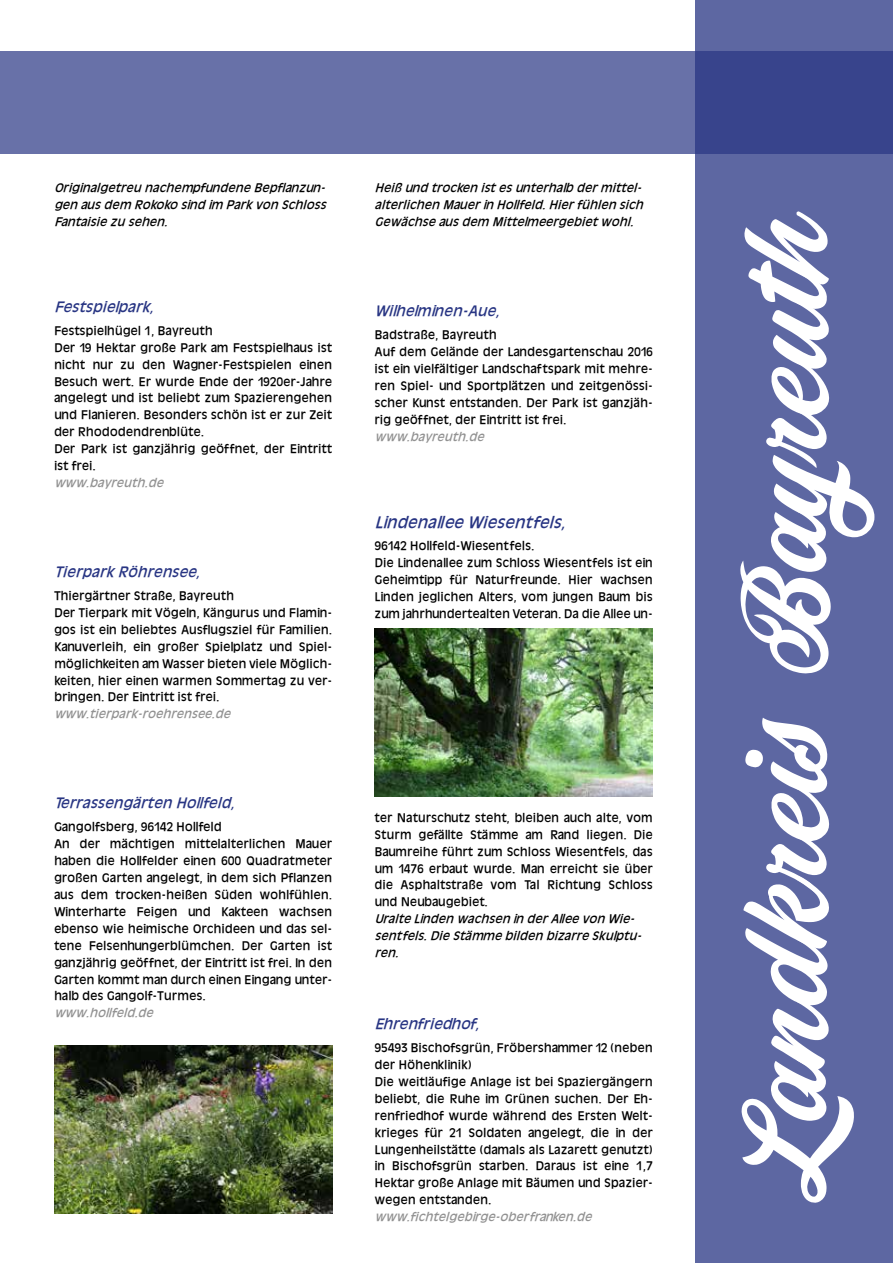
<style>
.page{position:relative;width:893px;height:1263px;background:#fff}
.page>*{position:absolute;margin:0;border:0;box-sizing:border-box;transform-origin:0 0}
.t1{font:115.35px "Painter PERSONALUSEONLY";color:#fff}
.t2{font:italic 16.5px "Antilope Normal";color:#283583}
.t3{font:italic 15px "Antilope Normal";color:#283583}
.t4{font:12.45px/17px "Antilope Normal";color:#000}
.t5{font:italic 12.45px/17px "Antilope Normal";color:#000}
.t6{font:italic 12.45px "Antilope Normal";color:#929292}
</style>
<div class="page">
<div style="left:0;top:51px;width:893px;height:102px;background:#6871a8"></div>
<svg style="left:695px;top:0;width:198px;height:1263px;background:#5964a0"></svg>
<img style="left:54px;top:1045px;width:278px;height:168px">
<img style="left:375px;top:629px;width:278px;height:168px">
<p class="t5" style="left:54px;top:179px;width:277px;text-align:justify">Originalgetreu nachempfundene Bepflanzun&shy;gen ausdem Rokoko sind im Parkvon Schloss Fantaisie zu sehen.</p>
<p class="t3" style="left:54px;top:298px;width:106px">Festspielpark,</p>
<p class="t4" style="left:54px;top:322px;width:280px">Festspielhügel 1, Bayreuth<br>Der 19 Hektar große Park am Festspielhaus ist nicht nur zu den Wagner-Festspielen einen Besuch wert. Er wurde Ende der 1920er-Jahre angelegt und ist beliebt zum Spazierengehen und Flanieren. Besonders schön ist er zur Zeit der Rhododendrenblüte.<br>Der Park ist ganzjährig geöffnet, der Eintritt ist frei.</p>
<p class="t6" style="left:54px;top:476px;width:114px">www.bayreuth.de</p>
<p class="t3" style="left:54px;top:563px;width:152px">TierparkRöhrensee,</p>
<p class="t4" style="left:54px;top:587px;width:280px">Thiergärtner Straße, Bayreuth<br>Der Tierpark mit Vögeln, Kängurus und Flamin&shy;gos ist ein beliebtes Ausflugsziel für Familien.<br>Kanuverleih, ein großer Spielplatz und Spiel&shy;möglichkeiten am Wasser bieten viele Möglich&shy;keiten, hier einen warmen Sommertag zu ver&shy;bringen. Der Eintritt ist frei.</p>
<p class="t6" style="left:54px;top:707px;width:181px">www.tierpark-roehrensee.de</p>
<p class="t3" style="left:54px;top:795px;width:186px">Terrassengärten Hollfeld,</p>
<p class="t4" style="left:54px;top:818px;width:280px">Gangolfsberg, 96142 Hollfeld<br>An der mächtigen mittelalterlichen Mauer haben die Hollfelder einen 600 Quadratmeter großen Garten angelegt, in dem sich Pflanzen aus dem trocken-heißen Süden wohlfühlen.<br>Winterharte Feigen und Kakteen wachsen ebenso wie heimische Orchideen und das sel&shy;tene Felsenhungerblümchen. Der Garten ist ganzjährig geöffnet, der Eintritt ist frei. In den Garten kommt man durch einen Eingang unter&shy;halb des Gangolf-Turmes.</p>
<p class="t6" style="left:54px;top:1006px;width:104px">www.hollfeld.de</p>
<p class="t5" style="left:375px;top:179px;width:273px">Heiß und trocken istesunterhalb dermittel&shy;alterlichen Mauerin Hollfeld.Hierfühlen sich<br>Gewächse ausdem Mittelmeergebietwohl.</p>
<p class="t3" style="left:375px;top:303px;width:131px">Wilhelminen-Aue,</p>
<p class="t4" style="left:375px;top:326px;width:280px">Badstraße, Bayreuth<br>Auf dem Gelände der Landesgartenschau 2016 ist ein vielfältiger Landschaftspark mit mehre&shy;ren Spiel- und Sportplätzen und zeitgenössi&shy;scher Kunst entstanden. Der Park ist ganzjäh&shy;rig geöffnet, der Eintritt ist frei.</p>
<p class="t6" style="left:375px;top:429px;width:114px">www.bayreuth.de</p>
<h2 class="t2" style="left:375px;top:513px;width:197px">Lindenallee Wiesentfels,</h2>
<p class="t4" style="left:375px;top:537px;width:280px">96142 Hollfeld-Wiesentfels.<br>Die Lindenallee zum Schloss Wiesentfels ist ein Geheimtipp für Naturfreunde. Hier wachsen Linden jeglichen Alters, vom jungen Baum bis zum jahrhundertealten Veteran. Da die Allee un-</p>
<p class="t4" style="left:375px;top:809px;width:280px;text-align:justify">ter Naturschutz steht, bleiben auch alte, vom Sturm gefällte Stämme am Rand liegen. Die Baumreihe führt zum Schloss Wiesentfels, das um 1476 erbaut wurde. Man erreicht sie über die Asphaltstraße vom Tal Richtung Schloss und Neubaugebiet.</p>
<p class="t5" style="left:375px;top:910px;width:272px">Uralte Linden wachsen in derAllee von Wie&shy;sentfels.Die Stämme bilden bizarre Skulptu&shy;ren.</p>
<p class="t3" style="left:375px;top:1015px;width:111px">Ehrenfriedhof,</p>
<p class="t4" style="left:375px;top:1039px;width:280px">95493 Bischofsgrün, Fröbershammer 12 (neben der Höhenklinik)<br>Die weitläufige Anlage ist bei Spaziergängern beliebt, die Ruhe im Grünen suchen. Der Eh&shy;renfriedhof wurde während des Ersten Welt&shy;krieges für 21 Soldaten angelegt, die in der Lungenheilstätte (damals als Lazarett genutzt) in Bischofsgrün starben. Daraus ist eine 1,7<br>Hektar große Anlage mit Bäumen und Spazier&shy;wegen entstanden.</p>
<p class="t6" style="left:375px;top:1210px;width:222px">www.fichtelgebirge-oberfranken.de</p>
<h1 class="t1" style="left:712px;top:1203px;width:1006px;rotate:-90deg">Landkreis Bayreuth</h1>
</div>
